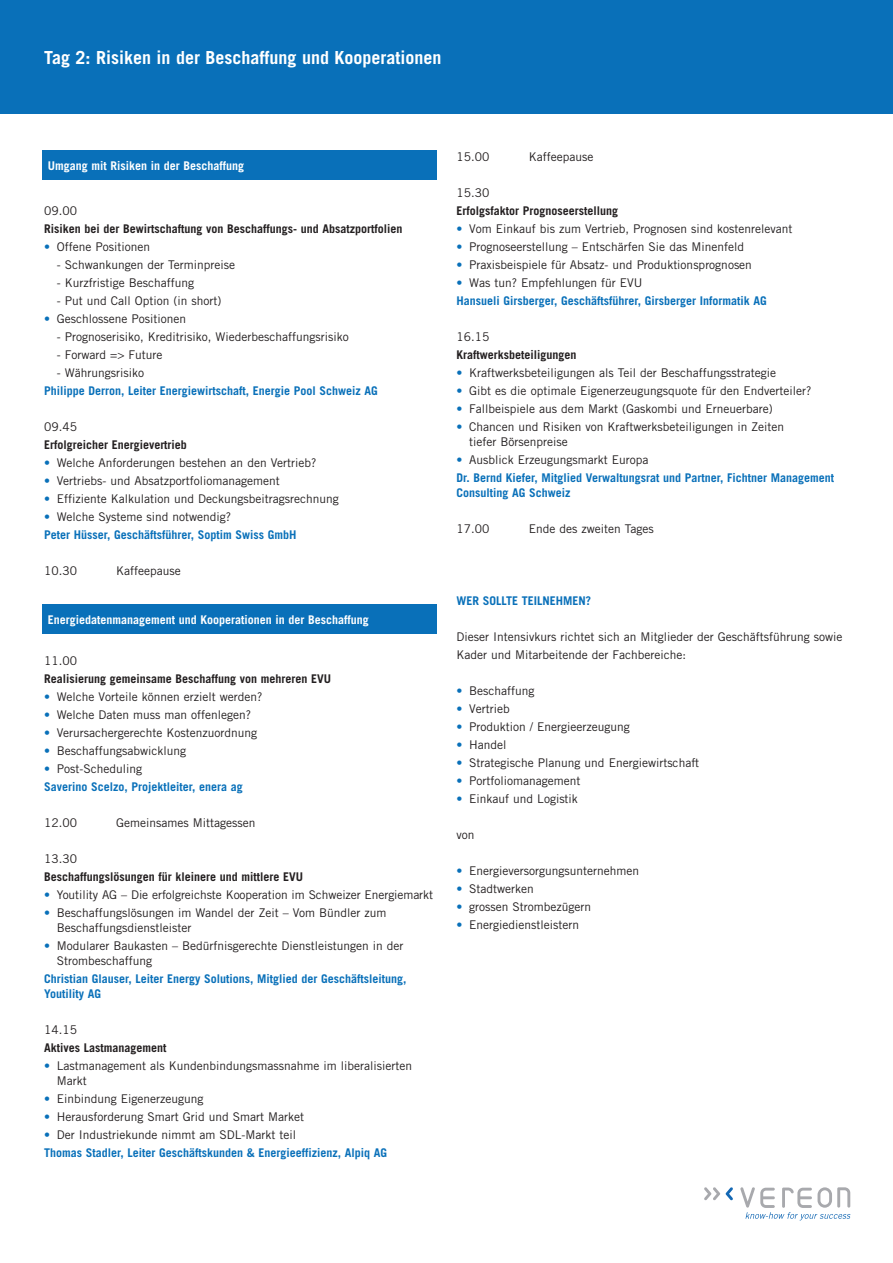
<style>
.page{position:relative;width:893px;height:1263px;background:#fff}
.page>*{position:absolute;margin:0;border:0;box-sizing:border-box;transform-origin:0 0}
.t1{font:700 18px "Trade Gothic";color:#fff}
.t2{font:12px/15px "Trade Gothic";color:#231f20}
.t3{font:700 12px/18px "Trade Gothic";color:#0970b9}
.t4{font:700 12px "Trade Gothic";color:#231f20}
.t5{font:700 12px "Trade Gothic";color:#fff}
.s1{color:#0970b9}
.s2{font-weight:400}
.s3{font-weight:400;color:#231f20}
</style>
<div class="page">
<div style="left:0;top:0;width:893px;height:114px;background:#0970b9"></div>
<div style="left:43px;top:151px;width:394px;height:29px;background:#0970b9"></div>
<div style="left:43px;top:604px;width:394px;height:30px;background:#0970b9"></div>
<svg style="left:726px;top:1187px;width:7px;height:13px"></svg>
<svg style="left:704px;top:1187px;width:16px;height:13px"></svg>
<svg style="left:740px;top:1187px;width:110px;height:33px"></svg>
<h1 class="t1" style="left:44px;top:46px;width:399px">Tag 2: Risiken in der Beschaffung und Kooperationen</h1>
<p class="t5" style="left:48px;top:158px;width:198px">Umgang mit Risiken in der Beschaffung</p>
<p class="t2" style="left:44px;top:203px;width:34px">09.00</p>
<p class="t4" style="left:44px;top:221px;width:360px">Risiken bei der Bewirtschaftung von Beschaffungs- und Absatzportfolien</p>
<p class="t2" style="left:44px;top:239px;width:108px"><span class="s1">•</span> Offene Positionen</p>
<p class="t2" style="left:57px;top:257px;width:180px">- Schwankungen der Terminpreise</p>
<p class="t2" style="left:57px;top:275px;width:139px">- Kurzfristige Beschaffung</p>
<p class="t2" style="left:57px;top:293px;width:166px">- Put und Call Option (in short)</p>
<p class="t2" style="left:44px;top:311px;width:144px"><span class="s1">•</span> Geschlossene Positionen</p>
<p class="t2" style="left:57px;top:329px;width:293px">- Prognoserisiko, Kreditrisiko, Wiederbeschaffungsrisiko</p>
<p class="t2" style="left:57px;top:347px;width:107px">- Forward =&gt; Future</p>
<p class="t2" style="left:57px;top:365px;width:89px">- Währungsrisiko</p>
<p class="t3" style="left:44px;top:382px;width:335px">Philippe Derron, Leiter Energiewirtschaft, Energie Pool Schweiz AG</p>
<p class="t2" style="left:44px;top:419px;width:34px">09.45</p>
<p class="t4" style="left:44px;top:437px;width:144px">Erfolgreicher Energievertrieb</p>
<p class="t2" style="left:44px;top:455px;width:274px"><span class="s1">•</span> Welche Anforderungen bestehen an den Vertrieb?</p>
<p class="t2" style="left:44px;top:473px;width:237px"><span class="s1">•</span> Vertriebs- und Absatzportfoliomanagement</p>
<p class="t2" style="left:44px;top:491px;width:296px"><span class="s1">•</span> Effiziente Kalkulation und Deckungsbeitragsrechnung</p>
<p class="t3" style="left:44px;top:508px;width:254px"><span class="s2">•</span> <span class="s3">Welche Systeme sind notwendig?<br></span>Peter Hüsser, Geschäftsführer, Soptim Swiss GmbH</p>
<p class="t2" style="left:44px;top:563px;width:34px">10.30</p>
<p class="t2" style="left:116px;top:563px;width:66px">Kaffeepause</p>
<p class="t5" style="left:48px;top:612px;width:322px">Energiedatenmanagement und Kooperationen in der Beschaffung</p>
<p class="t2" style="left:44px;top:653px;width:34px">11.00</p>
<p class="t4" style="left:44px;top:671px;width:288px">Realisierung gemeinsame Beschaffung von mehreren EVU</p>
<p class="t2" style="left:44px;top:689px;width:220px"><span class="s1">•</span> Welche Vorteile können erzielt werden?</p>
<p class="t2" style="left:44px;top:707px;width:209px"><span class="s1">•</span> Welche Daten muss man offenlegen?</p>
<p class="t2" style="left:44px;top:725px;width:215px"><span class="s1">•</span> Verursachergerechte Kostenzuordnung</p>
<p class="t2" style="left:44px;top:743px;width:144px"><span class="s1">•</span> Beschaffungsabwicklung</p>
<p class="t3" style="left:44px;top:760px;width:200px"><span class="s2">•</span> <span class="s3">Post-Scheduling<br></span>Saverino Scelzo, Projektleiter, enera ag</p>
<p class="t2" style="left:44px;top:815px;width:34px">12.00</p>
<p class="t2" style="left:116px;top:815px;width:141px">Gemeinsames Mittagessen</p>
<p class="t2" style="left:44px;top:851px;width:34px">13.30</p>
<p class="t4" style="left:44px;top:869px;width:260px">Beschaffungslösungen für kleinere und mittlere EVU</p>
<p class="t2" style="left:44px;top:887px;width:391px"><span class="s1">•</span> Youtility AG – Die erfolgreichste Kooperation im Schweizer Energiemarkt</p>
<p class="t2" style="left:57px;top:905px;width:331px;text-indent:-13px"><span class="s1">•</span> Beschaffungslösungen im Wandel der Zeit – Vom Bündler zum<br>Beschaffungsdienstleister</p>
<p class="t2" style="left:57px;top:938px;width:348px;text-indent:-13px"><span class="s1">•</span> Modularer Baukasten – Bedürfnisgerechte Dienstleistungen in der<br>Strombeschaffung</p>
<p class="t3" style="left:44px;top:971px;width:364px;line-height:15px">Christian Glauser, Leiter Energy Solutions, Mitglied der Geschäftsleitung,<br>Youtility AG</p>
<p class="t2" style="left:44px;top:1022px;width:34px">14.15</p>
<p class="t4" style="left:44px;top:1040px;width:124px">Aktives Lastmanagement</p>
<p class="t2" style="left:57px;top:1058px;width:357px;text-indent:-13px"><span class="s1">•</span> Lastmanagement als Kundenbindungsmassnahme im liberalisierten<br>Markt</p>
<p class="t2" style="left:44px;top:1091px;width:161px"><span class="s1">•</span> Einbindung Eigenerzeugung</p>
<p class="t2" style="left:44px;top:1109px;width:262px"><span class="s1">•</span> Herausforderung Smart Grid und Smart Market</p>
<p class="t3" style="left:44px;top:1126px;width:344px"><span class="s2">•</span> <span class="s3">Der Industriekunde nimmt am SDL-Markt teil<br></span>Thomas Stadler, Leiter Geschäftskunden &amp; Energieeffizienz, Alpiq AG</p>
<p class="t2" style="left:456px;top:149px;width:34px">15.00</p>
<p class="t2" style="left:529px;top:149px;width:66px">Kaffeepause</p>
<p class="t2" style="left:456px;top:185px;width:34px">15.30</p>
<p class="t4" style="left:456px;top:203px;width:163px">Erfolgsfaktor Prognoseerstellung</p>
<p class="t2" style="left:456px;top:221px;width:338px"><span class="s1">•</span> Vom Einkauf bis zum Vertrieb, Prognosen sind kostenrelevant</p>
<p class="t2" style="left:456px;top:239px;width:289px"><span class="s1">•</span> Prognoseerstellung – Entschärfen Sie das Minenfeld</p>
<p class="t2" style="left:456px;top:257px;width:297px"><span class="s1">•</span> Praxisbeispiele für Absatz- und Produktionsprognosen</p>
<p class="t3" style="left:456px;top:274px;width:312px"><span class="s2">•</span> <span class="s3">Was tun? Empfehlungen für EVU<br></span>Hansueli Girsberger, Geschäftsführer, Girsberger Informatik AG</p>
<p class="t2" style="left:456px;top:329px;width:34px">16.15</p>
<p class="t4" style="left:456px;top:347px;width:121px">Kraftwerksbeteiligungen</p>
<p class="t2" style="left:456px;top:365px;width:321px"><span class="s1">•</span> Kraftwerksbeteiligungen als Teil der Beschaffungsstrategie</p>
<p class="t2" style="left:456px;top:383px;width:356px"><span class="s1">•</span> Gibt es die optimale Eigenerzeugungsquote für den Endverteiler?</p>
<p class="t2" style="left:456px;top:401px;width:318px"><span class="s1">•</span> Fallbeispiele aus dem Markt (Gaskombi und Erneuerbare)</p>
<p class="t2" style="left:469px;top:419px;width:316px;text-indent:-13px"><span class="s1">•</span> Chancen und Risiken von Kraftwerksbeteiligungen in Zeiten tiefer Börsenpreise</p>
<p class="t3" style="left:456px;top:451px;width:379px"><span class="s2">•</span> <span class="s3">Ausblick Erzeugungsmarkt Europa<br></span>Dr. Bernd Kiefer, Mitglied Verwaltungsrat und Partner, Fichtner Management</p>
<p class="t3" style="left:456px;top:484px;width:116px">Consulting AG Schweiz</p>
<p class="t2" style="left:456px;top:521px;width:34px">17.00</p>
<p class="t2" style="left:529px;top:521px;width:126px">Ende des zweiten Tages</p>
<p class="t3" style="left:456px;top:592px;width:136px">WER SOLLTE TEILNEHMEN?</p>
<p class="t2" style="left:456px;top:628px;width:388px;line-height:18px">Dieser Intensivkurs richtet sich an Mitglieder der Geschäftsführung sowie<br>Kader und Mitarbeitende der Fachbereiche:</p>
<p class="t2" style="left:456px;top:683px;width:80px"><span class="s1">•</span> Beschaffung</p>
<p class="t2" style="left:456px;top:701px;width:55px"><span class="s1">•</span> Vertrieb</p>
<p class="t2" style="left:456px;top:719px;width:175px"><span class="s1">•</span> Produktion / Energieerzeugung</p>
<p class="t2" style="left:456px;top:737px;width:52px"><span class="s1">•</span> Handel</p>
<p class="t2" style="left:456px;top:755px;width:244px"><span class="s1">•</span> Strategische Planung und Energiewirtschaft</p>
<p class="t2" style="left:456px;top:773px;width:126px"><span class="s1">•</span> Portfoliomanagement</p>
<p class="t2" style="left:456px;top:791px;width:123px"><span class="s1">•</span> Einkauf und Logistik</p>
<p class="t2" style="left:456px;top:827px;width:19px">von</p>
<p class="t2" style="left:456px;top:863px;width:184px"><span class="s1">•</span> Energieversorgungsunternehmen</p>
<p class="t2" style="left:456px;top:881px;width:79px"><span class="s1">•</span> Stadtwerken</p>
<p class="t2" style="left:456px;top:899px;width:136px"><span class="s1">•</span> grossen Strombezügern</p>
<p class="t2" style="left:456px;top:917px;width:124px"><span class="s1">•</span> Energiedienstleistern</p>
</div>
